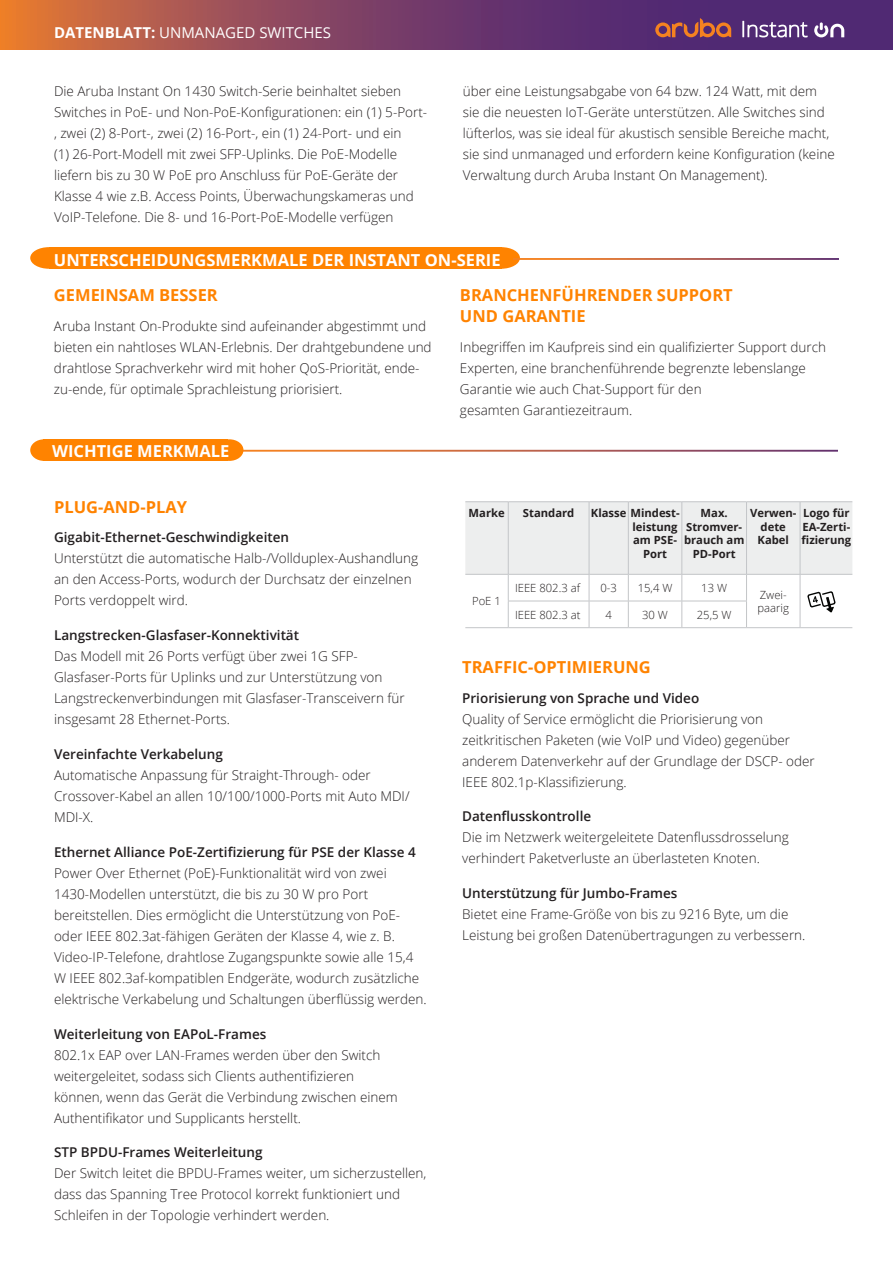
<style>
.page{position:relative;width:893px;height:1263px;background:#fff}
.page>*{position:absolute;margin:0;border:0;box-sizing:border-box;transform-origin:0 0}
.Body_Head_11_14_Orange{font:700 16.5px/21px "Open Sans";color:#ff8300}
.Body__Head_11_14_Bold_Orange{font:700 16.5px "Open Sans";color:#fff}
.t1{font:15px "Open Sans";color:#fff}
.Body_Copy_Text_9_14{font:300 13.5px/21px "Open Sans";color:#231f20}
.Body__Text_9_14_black{font:300 13.5px/21px "Open Sans";color:#231f20}
.Intro__Body_Text_11_16_Black{font:300 13.5px/21px "Open Sans";color:#231f20}
.Body_Copy_Subhead_9_14_black{font:600 13.5px "Open Sans";color:#231f20}
.Chart__Row_Head_7_9_Bold_Black{font:700 11.25px/13.5px "Open Sans";color:#231f20;text-align:center}
.Chart__Text_6_5_9_Light_Black{font:300 11.25px/13.5px "Open Sans";color:#231f20}
.s1{font-weight:700}
</style>
<div class="page">
<svg style="left:0;top:0;width:893px;height:49px;background:#804261"></svg>
<svg style="left:655px;top:18px;width:76px;height:19px"></svg>
<svg style="left:814px;top:22px;width:30px;height:15px"></svg>
<svg style="left:742px;top:21px;width:66px;height:16px"></svg>
<div style="left:482px;top:247px;width:38px;height:22px;background:#ff8300;border-radius:50%"></div>
<div style="left:30px;top:247px;width:38px;height:22px;background:#ff8300;border-radius:50%"></div>
<div style="left:49px;top:247px;width:452px;height:22px;background:#ff8300"></div>
<hr style="left:513px;top:258px;width:326px;height:2px;background:#fff">
<div style="left:215px;top:439px;width:28px;height:22px;background:#ff8300;border-radius:50%"></div>
<div style="left:30px;top:439px;width:28px;height:22px;background:#ff8300;border-radius:50%"></div>
<div style="left:43px;top:439px;width:185px;height:22px;background:#ff8300"></div>
<hr style="left:465px;top:501px;width:43px;height:1px;background:#c3c5c8">
<hr style="left:465px;top:627px;width:43px;height:1px;background:#c3c5c8">
<hr style="left:508px;top:501px;width:81px;height:1px;background:#c3c5c8">
<hr style="left:508px;top:627px;width:81px;height:1px;background:#c3c5c8">
<hr style="left:589px;top:501px;width:39px;height:1px;background:#c3c5c8">
<hr style="left:628px;top:501px;width:54px;height:1px;background:#c3c5c8">
<hr style="left:682px;top:501px;width:64px;height:1px;background:#c3c5c8">
<hr style="left:746px;top:501px;width:54px;height:1px;background:#c3c5c8">
<hr style="left:589px;top:627px;width:39px;height:1px;background:#c3c5c8">
<hr style="left:628px;top:627px;width:54px;height:1px;background:#c3c5c8">
<hr style="left:682px;top:627px;width:64px;height:1px;background:#c3c5c8">
<hr style="left:746px;top:627px;width:54px;height:1px;background:#c3c5c8">
<hr style="left:800px;top:501px;width:52px;height:1px;background:#c3c5c8">
<hr style="left:800px;top:627px;width:52px;height:1px;background:#c3c5c8">
<svg style="left:465px;top:502px;width:387px;height:125px"></svg>
<p class="t1" style="left:54px;top:23px;width:279px"><span class="s1">DATENBLATT:</span> UNMANAGED SWITCHES</p>
<p class="Body__Text_9_14_black" style="left:54px;top:80px;width:375px">Die Aruba Instant On 1430 Switch-Serie beinhaltet sieben Switches in PoE- und Non-PoE-Konfigurationen: ein (1) 5-Port-, zwei (2) 8-Port-, zwei (2) 16-Port-, ein (1) 24-Port- und ein<br>(1) 26-Port-Modell mit zwei SFP-Uplinks. Die PoE-Modelle liefern bis zu 30 W PoE pro Anschluss für PoE-Geräte der Klasse 4 wie z.B. Access Points, Überwachungskameras und VoIP-Telefone. Die 8- und 16-Port-PoE-Modelle verfügen</p>
<p class="Body__Text_9_14_black" style="left:463px;top:80px;width:373px">über eine Leistungsabgabe von 64 bzw. 124 Watt, mit dem sie die neuesten IoT-Geräte unterstützen. Alle Switches sind lüfterlos, was sie ideal für akustisch sensible Bereiche macht, sie sind unmanaged und erfordern keine Konfiguration (keine Verwaltung durch Aruba Instant On Management).</p>
<p class="Body__Head_11_14_Bold_Orange" style="left:54px;top:248px;width:448px">UNTERSCHEIDUNGSMERKMALE DER INSTANT ON-SERIE</p>
<p class="Body_Head_11_14_Orange" style="left:54px;top:284px;width:165px">GEMEINSAM BESSER</p>
<p class="Intro__Body_Text_11_16_Black" style="left:54px;top:315px;width:379px">Aruba Instant On-Produkte sind aufeinander abgestimmt und bieten ein nahtloses WLAN-Erlebnis. Der drahtgebundene und drahtlose Sprachverkehr wird mit hoher QoS-Priorität, ende&shy;zu-ende, für optimale Sprachleistung priorisiert.</p>
<p class="Body__Head_11_14_Bold_Orange" style="left:52px;top:439px;width:179px">WICHTIGE MERKMALE</p>
<p class="Body_Head_11_14_Orange" style="left:54px;top:496px;width:135px">PLUG-AND-PLAY</p>
<p class="Body_Copy_Subhead_9_14_black" style="left:54px;top:528px;width:237px">Gigabit-Ethernet-Geschwindigkeiten</p>
<p class="Body_Copy_Text_9_14" style="left:54px;top:548px;width:365px">Unterstützt die automatische Halb-/Vollduplex-Aushandlung an den Access-Ports, wodurch der Durchsatz der einzelnen<br>Ports verdoppelt wird.</p>
<p class="Body_Copy_Subhead_9_14_black" style="left:54px;top:626px;width:247px">Langstrecken-Glasfaser-Konnektivität</p>
<p class="Body_Copy_Text_9_14" style="left:54px;top:645px;width:352px">Das Modell mit 26 Ports verfügt über zwei 1G SFP-Glasfaser-Ports für Uplinks und zur Unterstützung von Langstreckenverbindungen mit Glasfaser-Transceivern für insgesamt 28 Ethernet-Ports.</p>
<p class="Body_Copy_Subhead_9_14_black" style="left:54px;top:745px;width:170px">Vereinfachte Verkabelung</p>
<p class="Body_Copy_Text_9_14" style="left:54px;top:764px;width:357px">Automatische Anpassung für Straight-Through- oder<br>Crossover-Kabel an allen 10/100/1000-Ports mit Auto MDI/<br>MDI-X.</p>
<p class="Body_Copy_Subhead_9_14_black" style="left:54px;top:843px;width:363px">Ethernet Alliance PoE-Zertifizierung für PSE der Klasse 4</p>
<p class="Body_Copy_Text_9_14" style="left:54px;top:862px;width:374px">Power Over Ethernet (PoE)-Funktionalität wird von zwei 1430-Modellen unterstützt, die bis zu 30 W pro Port bereitstellen. Dies ermöglicht die Unterstützung von PoE&shy;oder IEEE 802.3at-fähigen Geräten der Klasse 4, wie z. B.<br>Video-IP-Telefone, drahtlose Zugangspunkte sowie alle 15,4<br>W IEEE 802.3af-kompatiblen Endgeräte, wodurch zusätzliche elektrische Verkabelung und Schaltungen überflüssig werden.</p>
<p class="Body_Copy_Subhead_9_14_black" style="left:54px;top:1024px;width:214px">Weiterleitung von EAPoL-Frames</p>
<p class="Body_Copy_Text_9_14" style="left:54px;top:1044px;width:345px">802.1x EAP over LAN-Frames werden über den Switch weitergeleitet, sodass sich Clients authentifizieren können, wenn das Gerät die Verbindung zwischen einem Authentifikator und Supplicants herstellt.</p>
<p class="Body_Copy_Subhead_9_14_black" style="left:54px;top:1143px;width:210px">STP BPDU-Frames Weiterleitung</p>
<p class="Body_Copy_Text_9_14" style="left:54px;top:1162px;width:374px">Der Switch leitet die BPDU-Frames weiter, um sicherzustellen, dass das Spanning Tree Protocol korrekt funktioniert und<br>Schleifen in der Topologie verhindert werden.</p>
<p class="Body_Head_11_14_Orange" style="left:460px;top:284px;width:274px">BRANCHENFÜHRENDER SUPPORT<br>UND GARANTIE</p>
<p class="Intro__Body_Text_11_16_Black" style="left:460px;top:336px;width:368px">Inbegriffen im Kaufpreis sind ein qualifizierter Support durch Experten, eine branchenführende begrenzte lebenslange Garantie wie auch Chat-Support für den<br>gesamten Garantiezeitraum.</p>
<p class="Chart__Row_Head_7_9_Bold_Black" style="left:684px;top:506px;width:62px">Max.<br>Stromver&shy;brauch am<br>PD-Port</p>
<p class="Chart__Row_Head_7_9_Bold_Black" style="left:750px;top:506px;width:48px">Verwen&shy;dete<br>Kabel</p>
<p class="Chart__Row_Head_7_9_Bold_Black" style="left:801px;top:506px;width:51px;text-align:left">Logo für<br>EA-Zerti&shy;fizierung</p>
<p class="Chart__Row_Head_7_9_Bold_Black" style="left:469px;top:506px;width:38px">Marke</p>
<p class="Chart__Row_Head_7_9_Bold_Black" style="left:523px;top:506px;width:53px">Standard</p>
<p class="Chart__Row_Head_7_9_Bold_Black" style="left:591px;top:506px;width:90px">Klasse Mindest-</p>
<p class="Chart__Row_Head_7_9_Bold_Black" style="left:632px;top:519px;width:47px">leistung am PSE-<br>Port</p>
<p class="Chart__Text_6_5_9_Light_Black" style="left:472px;top:594px;width:30px">PoE 1</p>
<p class="Chart__Text_6_5_9_Light_Black" style="left:515px;top:581px;width:67px">IEEE 802.3 af</p>
<p class="Chart__Text_6_5_9_Light_Black" style="left:600px;top:581px;width:18px">0-3</p>
<p class="Chart__Text_6_5_9_Light_Black" style="left:638px;top:581px;width:36px">15,4 W</p>
<p class="Chart__Text_6_5_9_Light_Black" style="left:701px;top:581px;width:27px">13 W</p>
<p class="Chart__Text_6_5_9_Light_Black" style="left:515px;top:607px;width:67px">IEEE 802.3 at</p>
<p class="Chart__Text_6_5_9_Light_Black" style="left:605px;top:607px;width:8px">4</p>
<p class="Chart__Text_6_5_9_Light_Black" style="left:642px;top:607px;width:27px">30 W</p>
<p class="Chart__Text_6_5_9_Light_Black" style="left:697px;top:607px;width:36px">25,5 W</p>
<p class="Chart__Text_6_5_9_Light_Black" style="left:758px;top:587px;width:33px">Zwei&shy;paarig</p>
<p class="Body_Head_11_14_Orange" style="left:462px;top:656px;width:190px">TRAFFIC-OPTIMIERUNG</p>
<p class="Body_Copy_Subhead_9_14_black" style="left:462px;top:688px;width:239px">Priorisierung von Sprache und Video</p>
<p class="Body_Copy_Text_9_14" style="left:462px;top:708px;width:354px">Quality of Service ermöglicht die Priorisierung von zeitkritischen Paketen (wie VoIP und Video) gegenüber anderem Datenverkehr auf der Grundlage der DSCP- oder IEEE 802.1p-Klassifizierung.</p>
<p class="Body_Copy_Subhead_9_14_black" style="left:462px;top:807px;width:131px">Datenflusskontrolle</p>
<p class="Body_Copy_Text_9_14" style="left:462px;top:827px;width:328px">Die im Netzwerk weitergeleitete Datenflussdrosselung verhindert Paketverluste an überlasteten Knoten.</p>
<p class="Body_Copy_Subhead_9_14_black" style="left:462px;top:884px;width:217px">Unterstützung für Jumbo-Frames</p>
<p class="Body_Copy_Text_9_14" style="left:462px;top:903px;width:345px">Bietet eine Frame-Größe von bis zu 9216 Byte, um die<br>Leistung bei großen Datenübertragungen zu verbessern.</p>
</div>
